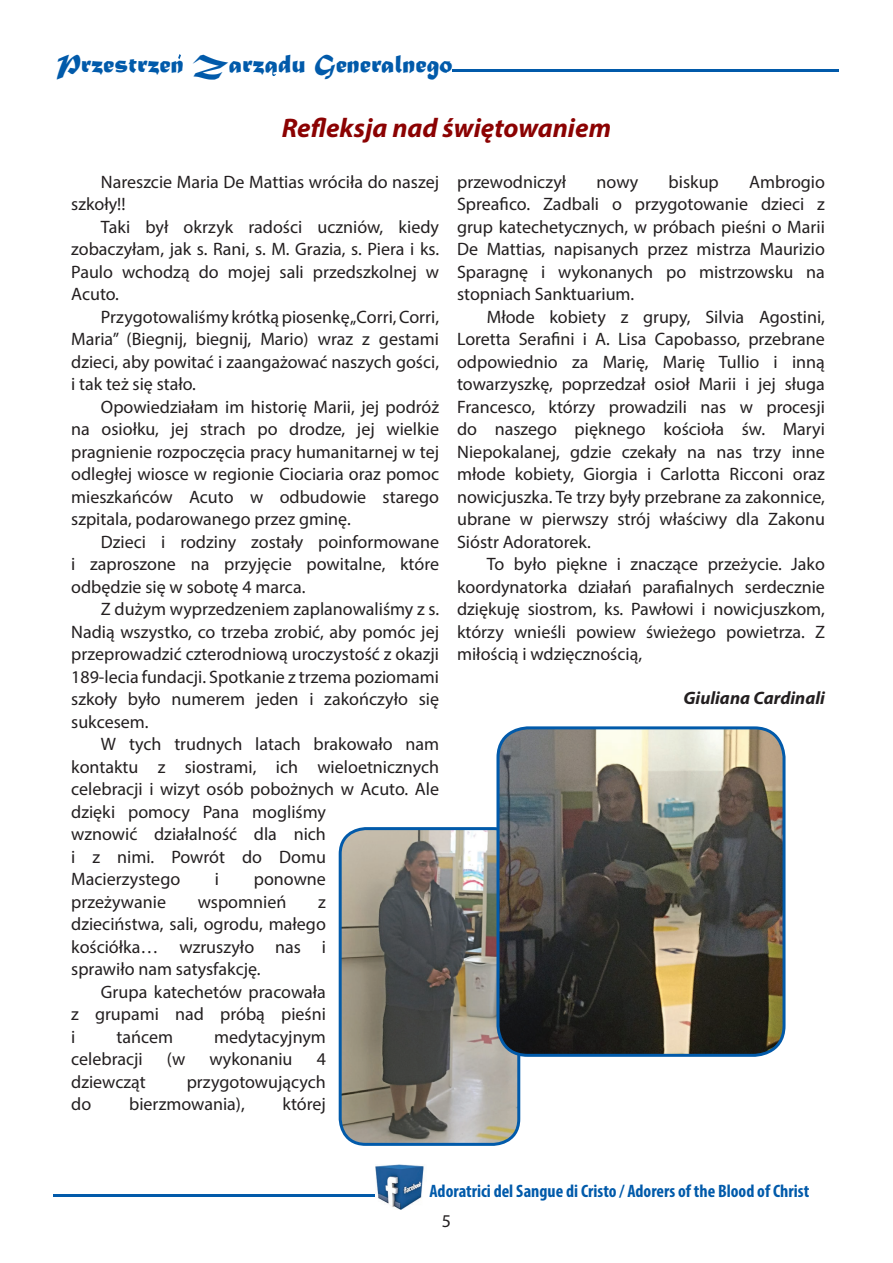
<style>
.page{position:relative;width:893px;height:1263px;background:#fff}
.page>*{position:absolute;margin:0;border:0;box-sizing:border-box;transform-origin:0 0}
.t1{font:27px "Matura MT Script Capitals";color:#015aaa}
.t2{font:italic 700 27px "Myriad Pro";color:#8b0202}
.t3{font:18px/22.5px "Myriad Pro";color:#231f20;text-align:justify}
.t4{font:700 condensed 18px "Myriad Pro";color:#015aaa}
.t5{font:italic 700 18px "Myriad Pro";color:#231f20}
</style>
<div class="page">
<img style="left:340px;top:830px;width:179px;height:314px">
<div style="left:339px;top:827px;width:181px;height:319px;border:3px solid #015aaa;border-radius:26px"></div>
<img style="left:498px;top:728px;width:286px;height:327px">
<div style="left:496px;top:726px;width:289px;height:331px;border:3px solid #015aaa;border-radius:30px"></div>
<svg style="left:452px;top:69px;width:387px;height:2px"></svg>
<svg style="left:272px;top:69px;width:4px;height:7px"></svg>
<svg style="left:178px;top:54px;width:3px;height:5px"></svg>
<h1 class="t1" style="left:56px;top:47px;width:398px">Przestrzen Zarzadu Generalnego</h1>
<h1 class="t2" style="left:282px;top:111px;width:331px">Refleksja nad świętowaniem</h1>
<p class="t3" style="left:71px;top:170px;width:369px;text-indent:30px">Nareszcie Maria De Mattias wróciła do naszej szkoły!!</p>
<p class="t3" style="left:71px;top:215px;width:369px;text-indent:30px">Taki był okrzyk radości uczniów, kiedy zobaczyłam, jak s. Rani, s. M. Grazia, s. Piera i ks.<br>Paulo wchodzą do mojej sali przedszkolnej w Acuto.</p>
<p class="t3" style="left:71px;top:305px;width:369px;text-indent:30px">Przygotowaliśmy krótką piosenkę „Corri, Corri, Maria” (Biegnij, biegnij, Mario) wraz z gestami dzieci, aby powitać i zaangażować naszych gości, i tak też się stało.</p>
<p class="t3" style="left:71px;top:395px;width:369px;text-indent:30px">Opowiedziałam im historię Marii, jej podróż na osiołku, jej strach po drodze, jej wielkie pragnienie rozpoczęcia pracy humanitarnej w tej odległej wiosce w regionie Ciociaria oraz pomoc mieszkańców Acuto w odbudowie starego szpitala, podarowanego przez gminę.</p>
<p class="t3" style="left:71px;top:530px;width:369px;text-indent:30px">Dzieci i rodziny zostały poinformowane i zaproszone na przyjęcie powitalne, które odbędzie się w sobotę 4 marca.</p>
<p class="t3" style="left:71px;top:598px;width:369px;text-indent:30px">Z dużym wyprzedzeniem zaplanowaliśmy z s.<br>Nadią wszystko, co trzeba zrobić, aby pomóc jej przeprowadzić czterodniową uroczystość z okazji 189-lecia fundacji. Spotkanie z trzema poziomami szkoły było numerem jeden i zakończyło się sukcesem.</p>
<p class="t3" style="left:71px;top:733px;width:369px;text-align:left;text-indent:30px">W tych trudnych latach brakowało nam kontaktu z siostrami, ich wieloetnicznych celebracji i wizyt osób pobożnych w Acuto. Ale dzięki pomocy Pana mogliśmy<br>wznowić działalność dla nich<br>i z nimi. Powrót do Domu<br>Macierzystego</p>
<p class="t3" style="left:457px;top:170px;width:369px;text-indent:292px">Ambrogio Spreafico. Zadbali o przygotowanie dzieci z grup katechetycznych, w próbach pieśni o Marii De Mattias, napisanych przez mistrza Maurizio Sparagnę i wykonanych po mistrzowsku na stopniach Sanktuarium.</p>
<p class="t3" style="left:457px;top:305px;width:369px;text-indent:30px">Młode kobiety z grupy, Silvia Agostini, Loretta Serafini i A. Lisa Capobasso, przebrane odpowiednio za Marię, Marię Tullio i inną towarzyszkę, poprzedzał osioł Marii i jej sługa Francesco, którzy prowadzili nas w procesji do naszego pięknego kościoła św. Maryi Niepokalanej, gdzie czekały na nas trzy inne młode kobiety, Giorgia i Carlotta Ricconi oraz nowicjuszka. Te trzy były przebrane za zakonnice, ubrane w pierwszy strój właściwy dla Zakonu Sióstr Adoratorek.</p>
<p class="t3" style="left:457px;top:553px;width:369px;text-indent:30px">To było piękne i znaczące przeżycie. Jako koordynatorka działań parafialnych serdecznie dziękuję siostrom, ks. Pawłowi i nowicjuszkom, którzy wnieśli powiew świeżego powietrza. Z miłością i wdzięcznością,</p>
<p class="t5" style="left:683px;top:686px;width:143px">Giuliana Cardinali</p>
<p class="t3" style="left:457px;top:170px;width:111px">przewodniczył</p>
<p class="t3" style="left:597px;top:170px;width:43px">nowy</p>
<p class="t3" style="left:669px;top:170px;width:52px">biskup</p>
<p class="t3" style="left:215px;top:868px;width:6px">i</p>
<p class="t3" style="left:254px;top:868px;width:74px">ponowne</p>
<p class="t3" style="left:71px;top:890px;width:96px">przeżywanie</p>
<p class="t3" style="left:198px;top:890px;width:90px">wspomnień</p>
<p class="t3" style="left:71px;top:890px;width:256px;text-indent:247px">z dzieciństwa, sali, ogrodu, małego kościółka… wzruszyło nas i sprawiło nam satysfakcję.</p>
<p class="t3" style="left:71px;top:980px;width:256px;text-indent:30px">Grupa katechetów pracowała z grupami nad próbą pieśni i</p>
<p class="t3" style="left:116px;top:1025px;width:58px">tańcem</p>
<p class="t3" style="left:214px;top:1025px;width:113px">medytacyjnym</p>
<p class="t3" style="left:71px;top:1048px;width:73px">celebracji</p>
<p class="t3" style="left:167px;top:1048px;width:20px">(w</p>
<p class="t3" style="left:209px;top:1048px;width:85px">wykonaniu</p>
<p class="t3" style="left:317px;top:1048px;width:11px">4</p>
<p class="t3" style="left:71px;top:1070px;width:76px">dziewcząt</p>
<p class="t3" style="left:187px;top:1070px;width:141px">przygotowujących</p>
<p class="t3" style="left:71px;top:1093px;width:22px">do</p>
<p class="t3" style="left:129px;top:1093px;width:117px">bierzmowania),</p>
<p class="t3" style="left:283px;top:1093px;width:45px">której</p>
<p class="t4" style="left:429px;top:1179px;width:381px">Adoratrici del Sangue di Cristo / Adorers of the Blood of Christ</p>
<p class="t3" style="left:442px;top:1209px;width:11px">5</p>
</div>
